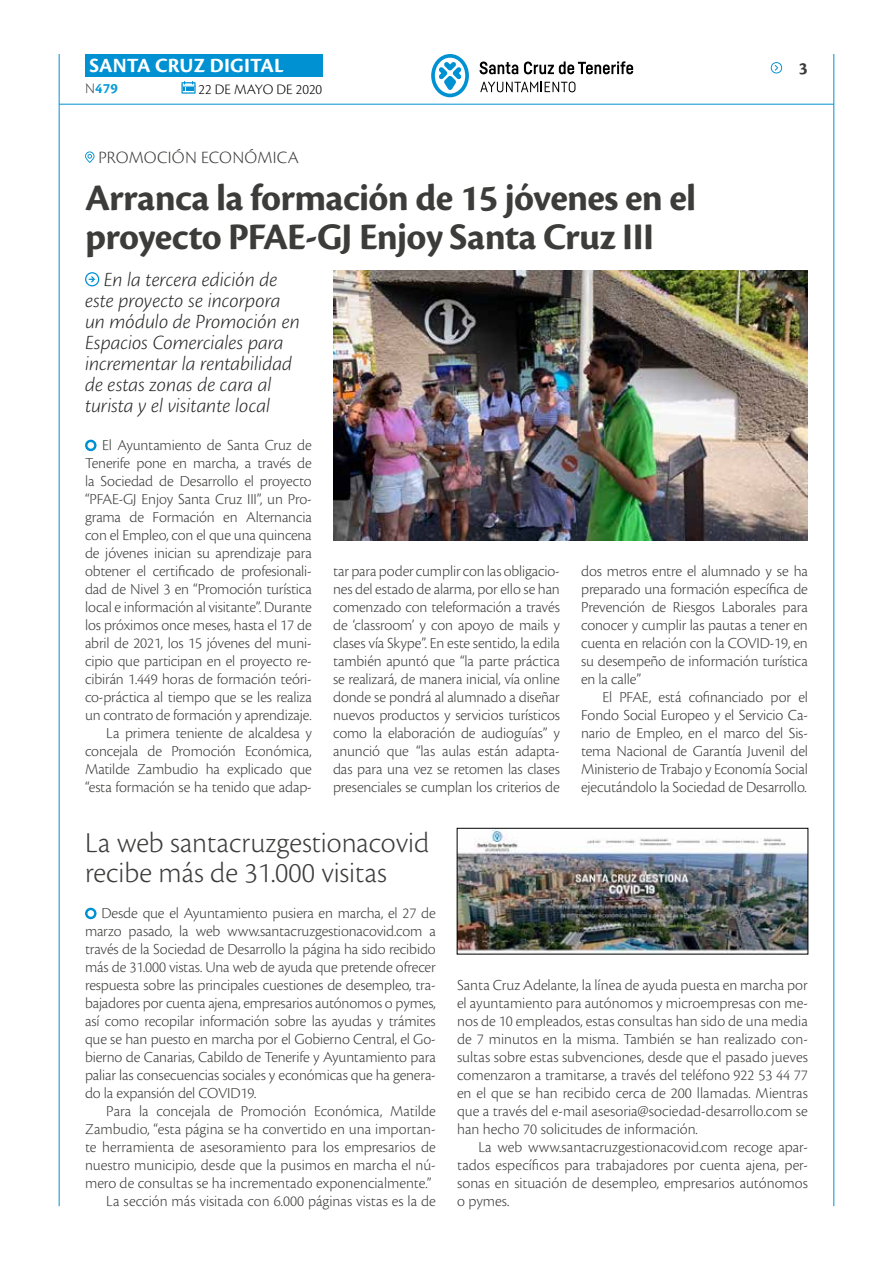
<style>
.page{position:relative;width:893px;height:1263px;background:#fff}
.page>*{position:absolute;margin:0;border:0;box-sizing:border-box;transform-origin:0 0}
.t1{font:700 39px/39px "Cronos Pro";letter-spacing:-.02em;color:#3c3c3b}
.t2{font:300 30px/30px "Cronos Pro";color:#3c3c3b}
.t3{font:italic 300 21px/21px "Cronos Pro";letter-spacing:-.005em;color:#282827}
.t4{font:700 21px "Cronos Pro";letter-spacing:.005em;color:#fff}
.t5{font:300 18px "Cronos Pro";letter-spacing:.01em;color:#3c3c3b}
.t6{font:700 18px "Cronos Pro";color:#3c3c3b}
.t7{font:300 15.9px/18px "Cronos Pro";letter-spacing:-.01em;color:#3c3c3b;text-align:justify}
.t8{font:300 15px "Cronos Pro";color:#000}
.t9{font:700 15px "Cronos Pro";color:#079bd8}
.s1{font-weight:300;color:#3c3c3b}
</style>
<div class="page">
<hr style="left:59px;top:104px;width:775px;height:1px;background:#0091d3">
<div style="left:85px;top:54px;width:238px;height:23px;background:#0091d3"></div>
<svg style="left:181px;top:81px;width:15px;height:13px"></svg>
<hr style="left:59px;top:54px;width:1px;height:1152px;background:#0091d3">
<hr style="left:833px;top:54px;width:1px;height:1152px;background:#0091d3">
<svg style="left:771px;top:62px;width:12px;height:11px"></svg>
<svg style="left:431px;top:54px;width:38px;height:43px"></svg>
<svg style="left:480px;top:62px;width:38px;height:12px"></svg>
<svg style="left:524px;top:61px;width:109px;height:13px"></svg>
<svg style="left:480px;top:82px;width:95px;height:10px"></svg>
<svg style="left:85px;top:439px;width:12px;height:13px"></svg>
<img style="left:333px;top:270px;width:475px;height:270px">
<svg style="left:85px;top:272px;width:14px;height:14px"></svg>
<svg style="left:85px;top:151px;width:9px;height:12px"></svg>
<img style="left:459px;top:830px;width:347px;height:122px">
<div style="left:457px;top:828px;width:351px;height:126px;border:1px solid #000"></div>
<svg style="left:85px;top:907px;width:12px;height:13px"></svg>
<h3 class="t4" style="left:89px;top:53px;width:196px">SANTA CRUZ DIGITAL</h3>
<p class="t9" style="left:85px;top:80px;width:34px"><span class="s1">N</span>479</p>
<p class="t8" style="left:199px;top:80px;width:125px">22 DE MAYO DE 2020</p>
<p class="t5" style="left:98px;top:147px;width:202px">PROMOCIÓN ECONÓMICA</p>
<h1 class="t1" style="left:85px;top:179px;width:613px">Arranca la formación de 15 jóvenes en el proyecto PFAE-GJ Enjoy Santa Cruz III</h1>
<h3 class="t3" style="left:85px;top:269px;width:216px;text-indent:19px">En la tercera edición de este proyecto se incorpora un módulo de Promoción en<br>Espacios Comerciales para incrementar la rentabilidad de estas zonas de cara al turista y el visitante local</h3>
<p class="t6" style="left:799px;top:58px;width:10px">3</p>
<p class="t7" style="left:85px;top:436px;width:228px;text-align:right">El Ayuntamiento de Santa Cruz de Tenerife pone en marcha, a través de la Sociedad de Desarrollo el proyecto “PFAE-GJ Enjoy Santa Cruz III”, un Pro&shy;grama de Formación en Alternancia con el Empleo, con el que una quincena de jóvenes inician su aprendizaje para obtener el certificado de profesionali&shy;dad de Nivel 3 en “Promoción turística local e información al visitante”. Durante los próximos once meses, hasta el 17 de abril de 2021, los 15 jóvenes del muni&shy;cipio que participan en el proyecto re&shy;cibirán 1.449 horas de formación teóri&shy;co-práctica al tiempo que se les realiza un contrato de formación y aprendizaje.<br>La primera teniente de alcaldesa y concejala de Promoción Económica, Matilde Zambudio ha explicado que “esta formación se ha tenido que adap-</p>
<p class="t7" style="left:333px;top:562px;width:228px">tar para poder cumplir con las obligacio&shy;nes del estado de alarma, por ello se han comenzado con teleformación a través de ‘classroom’ y con apoyo de mails y clases vía Skype”. En este sentido, la edila también apuntó que “la parte práctica se realizará, de manera inicial, vía online donde se pondrá al alumnado a diseñar nuevos productos y servicios turísticos como la elaboración de audioguías” y anunció que “las aulas están adapta&shy;das para una vez se retomen las clases presenciales se cumplan los criterios de</p>
<p class="t7" style="left:581px;top:562px;width:228px">dos metros entre el alumnado y se ha preparado una formación específica de Prevención de Riesgos Laborales para conocer y cumplir las pautas a tener en cuenta en relación con la COVID-19, en su desempeño de información turística en la calle”</p>
<p class="t7" style="left:581px;top:688px;width:228px;text-indent:21px">El PFAE, está cofinanciado por el Fondo Social Europeo y el Servicio Ca&shy;nario de Empleo, en el marco del Sis&shy;tema Nacional de Garantía Juvenil del Ministerio de Trabajo y Economía Social ejecutándolo la Sociedad de Desarrollo.</p>
<h2 class="t2" style="left:85px;top:827px;width:346px">La web santacruzgestionacovid recibe más de 31.000 visitas</h2>
<p class="t7" style="left:85px;top:904px;width:352px;text-indent:16px">Desde que el Ayuntamiento pusiera en marcha, el 27 de marzo pasado, la web www.santacruzgestionacovid.com a través de la Sociedad de Desarrollo la página ha sido recibido más de 31.000 vistas. Una web de ayuda que pretende ofrecer respuesta sobre las principales cuestiones de desempleo, tra&shy;bajadores por cuenta ajena, empresarios autónomos o pymes, así como recopilar información sobre las ayudas y trámites que se han puesto en marcha por el Gobierno Central, el Go&shy;bierno de Canarias, Cabildo de Tenerife y Ayuntamiento para paliar las consecuencias sociales y económicas que ha genera&shy;do la expansión del COVID19.</p>
<p class="t7" style="left:85px;top:1102px;width:352px;text-align:right">Para la concejala de Promoción Económica, Matilde Zambudio, “esta página se ha convertido en una importan&shy;te herramienta de asesoramiento para los empresarios de nuestro municipio, desde que la pusimos en marcha el nú&shy;mero de consultas se ha incrementado exponencialmente.” La sección más visitada con 6.000 páginas vistas es la de</p>
<p class="t7" style="left:457px;top:976px;width:352px">Santa Cruz Adelante, la línea de ayuda puesta en marcha por el ayuntamiento para autónomos y microempresas con me&shy;nos de 10 empleados, estas consultas han sido de una media de 7 minutos en la misma. También se han realizado con&shy;sultas sobre estas subvenciones, desde que el pasado jueves comenzaron a tramitarse, a través del teléfono 922 53 44 77 en el que se han recibido cerca de 200 llamadas. Mientras que a través del e-mail asesoria@sociedad-desarrollo.com se han hecho 70 solicitudes de información.</p>
<p class="t7" style="left:457px;top:1138px;width:352px;text-indent:21px">La web www.santacruzgestionacovid.com recoge apar&shy;tados específicos para trabajadores por cuenta ajena, per&shy;sonas en situación de desempleo, empresarios autónomos o pymes.</p>
</div>
